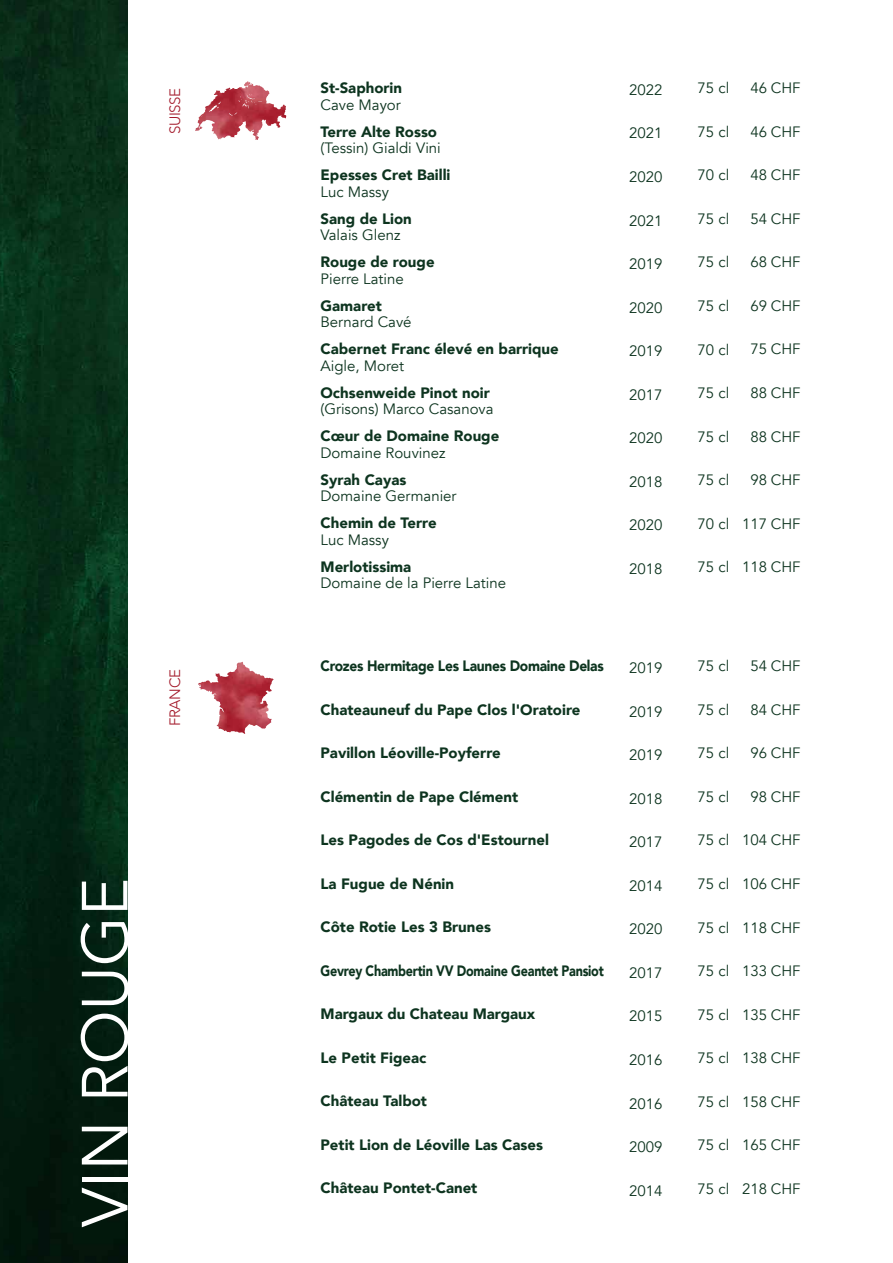
<style>
.page{position:relative;width:893px;height:1263px;background:#fff}
.page>*{position:absolute;margin:0;border:0;box-sizing:border-box;transform-origin:0 0}
.t1{font:64.5px "Avenir";color:#fff}
.t2{font:15px "Avenir";color:#0d341f}
.t3{font:900 15px "Avenir";color:#0d341f}
.t4{font:900 15px "Avenir";letter-spacing:-.02em;color:#0d341f;scale:.84 1}
.t5{font:900 15px "Avenir";letter-spacing:-.02em;color:#0d341f;scale:.92 1}
.t6{font:300 15px "Avenir";letter-spacing:-.02em;color:#a3192a}
</style>
<div class="page">
<img style="left:0;top:0;width:128px;height:1263px">
<img style="left:226px;top:81px;width:22px;height:9px">
<img style="left:198px;top:662px;width:76px;height:72px">
<p class="t6" style="left:166px;top:134px;width:48px;rotate:-90deg">SUISSE</p>
<p class="t6" style="left:166px;top:726px;width:59px;rotate:-90deg">FRANCE</p>
<h1 class="t1" style="left:67px;top:1227px;width:351px;rotate:-90deg">VIN ROUGE</h1>
<p class="t3" style="left:320px;top:75px;width:83px">St-Saphorin</p>
<p class="t2" style="left:320px;top:96px;width:82px">Cave Mayor</p>
<p class="t3" style="left:320px;top:119px;width:118px">Terre Alte Rosso</p>
<p class="t2" style="left:320px;top:139px;width:122px">(Tessin) Gialdi Vini</p>
<p class="t3" style="left:320px;top:162px;width:132px">Epesses Cret Bailli</p>
<p class="t2" style="left:320px;top:183px;width:70px">Luc Massy</p>
<p class="t3" style="left:320px;top:206px;width:93px">Sang de Lion</p>
<p class="t2" style="left:320px;top:226px;width:82px">Valais Glenz</p>
<p class="t3" style="left:320px;top:249px;width:116px">Rouge de rouge</p>
<p class="t2" style="left:320px;top:270px;width:85px">Pierre Latine</p>
<p class="t3" style="left:320px;top:293px;width:63px">Gamaret</p>
<p class="t2" style="left:320px;top:313px;width:93px">Bernard Cavé</p>
<p class="t3" style="left:320px;top:336px;width:240px">Cabernet Franc élevé en barrique</p>
<p class="t2" style="left:320px;top:357px;width:85px">Aigle, Moret</p>
<p class="t3" style="left:320px;top:380px;width:171px">Ochsenweide Pinot noir</p>
<p class="t2" style="left:320px;top:400px;width:175px">(Grisons) Marco Casanova</p>
<p class="t3" style="left:320px;top:423px;width:180px">Cœur de Domaine Rouge</p>
<p class="t2" style="left:320px;top:444px;width:127px">Domaine Rouvinez</p>
<p class="t3" style="left:320px;top:467px;width:87px">Syrah Cayas</p>
<p class="t2" style="left:320px;top:487px;width:138px">Domaine Germanier</p>
<p class="t3" style="left:320px;top:510px;width:118px">Chemin de Terre</p>
<p class="t2" style="left:320px;top:531px;width:70px">Luc Massy</p>
<p class="t3" style="left:320px;top:554px;width:92px">Merlotissima</p>
<p class="t2" style="left:320px;top:574px;width:187px">Domaine de la Pierre Latine</p>
<p class="t2" style="left:629px;top:81px;width:35px">2022</p>
<p class="t2" style="left:629px;top:124px;width:35px">2021</p>
<p class="t2" style="left:629px;top:168px;width:35px">2020</p>
<p class="t2" style="left:629px;top:211px;width:35px">2021</p>
<p class="t2" style="left:629px;top:255px;width:35px">2019</p>
<p class="t2" style="left:629px;top:299px;width:35px">2020</p>
<p class="t2" style="left:629px;top:342px;width:35px">2019</p>
<p class="t2" style="left:629px;top:386px;width:35px">2017</p>
<p class="t2" style="left:629px;top:429px;width:35px">2020</p>
<p class="t2" style="left:629px;top:473px;width:35px">2018</p>
<p class="t2" style="left:629px;top:516px;width:35px">2020</p>
<p class="t2" style="left:629px;top:560px;width:35px">2018</p>
<p class="t5" style="left:320px;top:653px;width:309px">Crozes Hermitage Les Launes Domaine Delas</p>
<p class="t3" style="left:320px;top:696px;width:261px">Chateauneuf du Pape Clos l'Oratoire</p>
<p class="t3" style="left:320px;top:740px;width:182px">Pavillon Léoville-Poyferre</p>
<p class="t3" style="left:320px;top:783px;width:199px">Clémentin de Pape Clément</p>
<p class="t3" style="left:320px;top:827px;width:230px">Les Pagodes de Cos d'Estournel</p>
<p class="t3" style="left:320px;top:870px;width:135px">La Fugue de Nénin</p>
<p class="t3" style="left:320px;top:914px;width:172px">Côte Rotie Les 3 Brunes</p>
<p class="t4" style="left:320px;top:957px;width:339px">Gevrey Chambertin VV Domaine Geantet Pansiot</p>
<p class="t3" style="left:320px;top:1001px;width:216px">Margaux du Chateau Margaux</p>
<p class="t3" style="left:320px;top:1044px;width:107px">Le Petit Figeac</p>
<p class="t3" style="left:320px;top:1088px;width:108px">Château Talbot</p>
<p class="t3" style="left:320px;top:1131px;width:224px">Petit Lion de Léoville Las Cases</p>
<p class="t3" style="left:320px;top:1175px;width:158px">Château Pontet-Canet</p>
<p class="t2" style="left:629px;top:659px;width:35px">2019</p>
<p class="t2" style="left:629px;top:702px;width:35px">2019</p>
<p class="t2" style="left:629px;top:746px;width:35px">2019</p>
<p class="t2" style="left:629px;top:789px;width:35px">2018</p>
<p class="t2" style="left:629px;top:833px;width:35px">2017</p>
<p class="t2" style="left:629px;top:877px;width:35px">2014</p>
<p class="t2" style="left:629px;top:920px;width:35px">2020</p>
<p class="t2" style="left:629px;top:964px;width:35px">2017</p>
<p class="t2" style="left:629px;top:1007px;width:35px">2015</p>
<p class="t2" style="left:629px;top:1051px;width:35px">2016</p>
<p class="t2" style="left:629px;top:1094px;width:35px">2016</p>
<p class="t2" style="left:629px;top:1138px;width:35px">2009</p>
<p class="t2" style="left:629px;top:1181px;width:35px">2014</p>
<p class="t2" style="left:698px;top:79px;width:33px">75 cl</p>
<p class="t2" style="left:698px;top:123px;width:33px">75 cl</p>
<p class="t2" style="left:698px;top:166px;width:33px">70 cl</p>
<p class="t2" style="left:698px;top:210px;width:33px">75 cl</p>
<p class="t2" style="left:698px;top:253px;width:33px">75 cl</p>
<p class="t2" style="left:698px;top:297px;width:33px">75 cl</p>
<p class="t2" style="left:698px;top:340px;width:33px">70 cl</p>
<p class="t2" style="left:698px;top:384px;width:33px">75 cl</p>
<p class="t2" style="left:698px;top:427px;width:33px">75 cl</p>
<p class="t2" style="left:698px;top:471px;width:33px">75 cl</p>
<p class="t2" style="left:698px;top:515px;width:33px">70 cl</p>
<p class="t2" style="left:698px;top:558px;width:33px">75 cl</p>
<p class="t2" style="left:750px;top:79px;width:52px">46 CHF</p>
<p class="t2" style="left:750px;top:123px;width:52px">46 CHF</p>
<p class="t2" style="left:750px;top:166px;width:52px">48 CHF</p>
<p class="t2" style="left:750px;top:210px;width:52px">54 CHF</p>
<p class="t2" style="left:750px;top:253px;width:52px">68 CHF</p>
<p class="t2" style="left:750px;top:297px;width:52px">69 CHF</p>
<p class="t2" style="left:750px;top:340px;width:52px">75 CHF</p>
<p class="t2" style="left:750px;top:384px;width:52px">88 CHF</p>
<p class="t2" style="left:750px;top:427px;width:52px">88 CHF</p>
<p class="t2" style="left:750px;top:471px;width:52px">98 CHF</p>
<p class="t2" style="left:742px;top:515px;width:60px">117 CHF</p>
<p class="t2" style="left:742px;top:558px;width:60px">118 CHF</p>
<p class="t2" style="left:698px;top:657px;width:33px">75 cl</p>
<p class="t2" style="left:698px;top:701px;width:33px">75 cl</p>
<p class="t2" style="left:698px;top:744px;width:33px">75 cl</p>
<p class="t2" style="left:698px;top:788px;width:33px">75 cl</p>
<p class="t2" style="left:698px;top:831px;width:33px">75 cl</p>
<p class="t2" style="left:698px;top:875px;width:33px">75 cl</p>
<p class="t2" style="left:698px;top:918px;width:33px">75 cl</p>
<p class="t2" style="left:698px;top:962px;width:33px">75 cl</p>
<p class="t2" style="left:698px;top:1005px;width:33px">75 cl</p>
<p class="t2" style="left:698px;top:1049px;width:33px">75 cl</p>
<p class="t2" style="left:698px;top:1093px;width:33px">75 cl</p>
<p class="t2" style="left:698px;top:1136px;width:33px">75 cl</p>
<p class="t2" style="left:698px;top:1180px;width:33px">75 cl</p>
<p class="t2" style="left:750px;top:657px;width:52px">54 CHF</p>
<p class="t2" style="left:750px;top:701px;width:52px">84 CHF</p>
<p class="t2" style="left:750px;top:744px;width:52px">96 CHF</p>
<p class="t2" style="left:750px;top:788px;width:52px">98 CHF</p>
<p class="t2" style="left:742px;top:831px;width:60px">104 CHF</p>
<p class="t2" style="left:742px;top:875px;width:60px">106 CHF</p>
<p class="t2" style="left:742px;top:918px;width:60px">118 CHF</p>
<p class="t2" style="left:742px;top:962px;width:60px">133 CHF</p>
<p class="t2" style="left:742px;top:1005px;width:60px">135 CHF</p>
<p class="t2" style="left:742px;top:1049px;width:60px">138 CHF</p>
<p class="t2" style="left:742px;top:1092px;width:60px">158 CHF</p>
<p class="t2" style="left:742px;top:1136px;width:60px">165 CHF</p>
<p class="t2" style="left:742px;top:1180px;width:60px">218 CHF</p>
</div>
